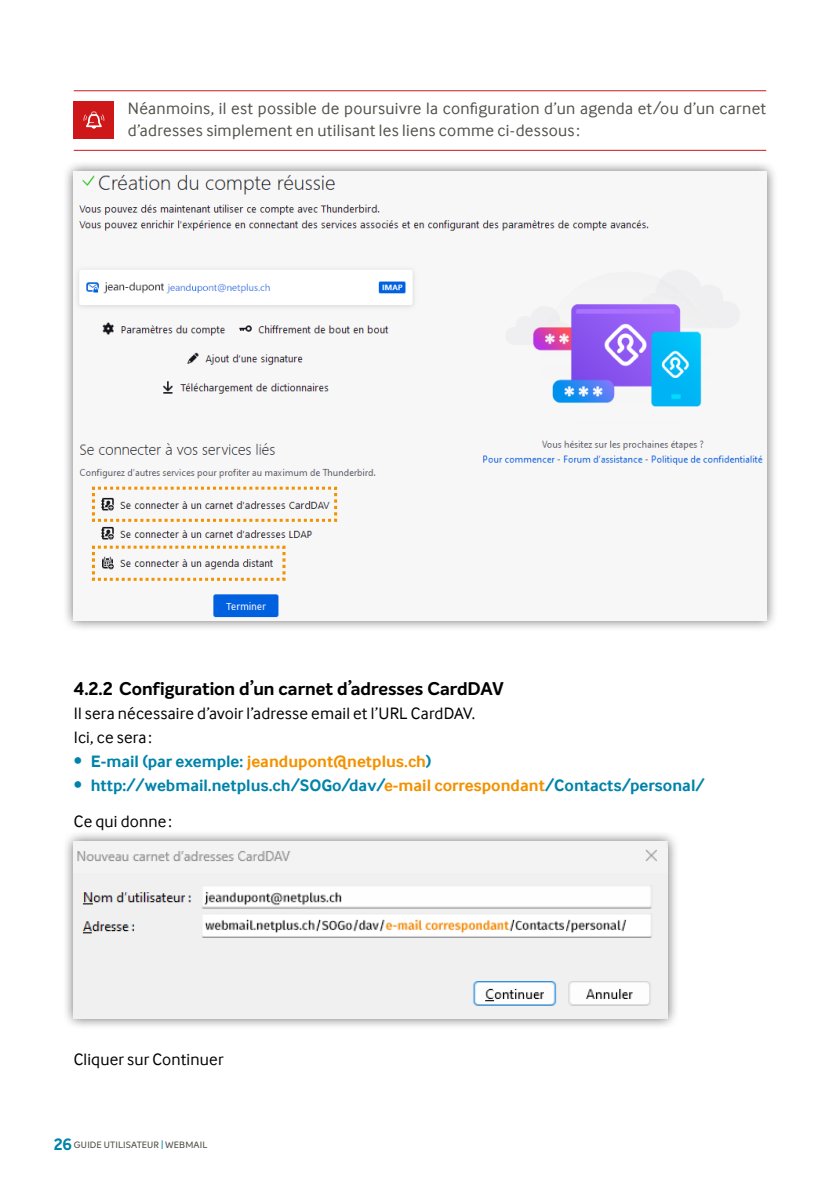
<style>
.page{position:relative;width:840px;height:1191px;background:#fff}
.page>*{position:absolute;margin:0;border:0;box-sizing:border-box;transform-origin:0 0}
.t1{font:700 18px "Intelo";color:#000}
.t2{font:17px/22px "Inter Face";letter-spacing:.015em;color:#525149}
.t3{font:700 17px/35.4px "Inter Face";color:#0083aa}
.t4{font:17px/24px "Inter Face";letter-spacing:.01em;color:#000}
.t5{font:700 17px "Inter Face";color:#f39200}
.t6{font:500 9px "Intelo";letter-spacing:.015em;color:#525149}
.s1{font-weight:400;color:#0083aa}
.s2{color:#0083aa}
.s3{font-weight:400}
.s4{color:#f39200}
.s5{font-weight:400;color:#000}
.s6{font-weight:700;font-size:16px;color:#0083aa}
</style>
<div class="page">
<hr style="left:74px;top:90px;width:691px;height:1px;background:#cd1719">
<hr style="left:74px;top:150px;width:691px;height:1px;background:#cd1719">
<div style="left:74px;top:101px;width:40px;height:38px;background:#cd1719"></div>
<svg style="left:83px;top:112px;width:21px;height:17px"></svg>
<div style="left:62px;top:160px;width:715px;height:472px;background:#000;opacity:.6"></div>
<img style="left:74px;top:172px;width:691px;height:448px">
<svg style="left:90px;top:485px;width:248px;height:38px"></svg>
<img style="left:90px;top:544px;width:197px;height:38px">
<div style="left:62px;top:829px;width:616px;height:201px;background:#000;opacity:.6"></div>
<img style="left:74px;top:841px;width:593px;height:177px">
<p class="t2" style="left:128px;top:97px;width:639px">Néanmoins, il est possible de poursuivre la configuration d’un agenda et/ou d’un carnet d’adresses simplement en utilisant les liens comme ci-dessous:</p>
<p class="t1" style="left:74px;top:677px;width:431px">4.2.2 Configuration d’un carnet d’adresses CardDAV</p>
<p class="t4" style="left:74px;top:701px;width:403px">Il sera nécessaire d’avoir l’adresse email et l’URL CardDAV.<br>Ici, ce sera:</p>
<p class="t5" style="left:74px;top:751px;width:359px"><span class="s1">•</span> <span class="s2">E-mail (par exemple:</span> jeandupont@netplus.ch<span class="s2">)</span></p>
<p class="t3" style="left:74px;top:767px;width:632px"><span class="s3">•</span> http://webmail.netplus.ch/SOGo/dav/<span class="s4">e-mail correspondant</span>/Contacts/personal/<br><span class="s5">Ce qui donne:</span></p>
<p class="t4" style="left:74px;top:1047px;width:151px">Cliquer sur Continuer</p>
<p class="t6" style="left:54px;top:1138px;width:155px"><span class="s6">26</span> GUIDE UTILISATEUR <span class="s2">|</span> WEBMAIL</p>
</div>
